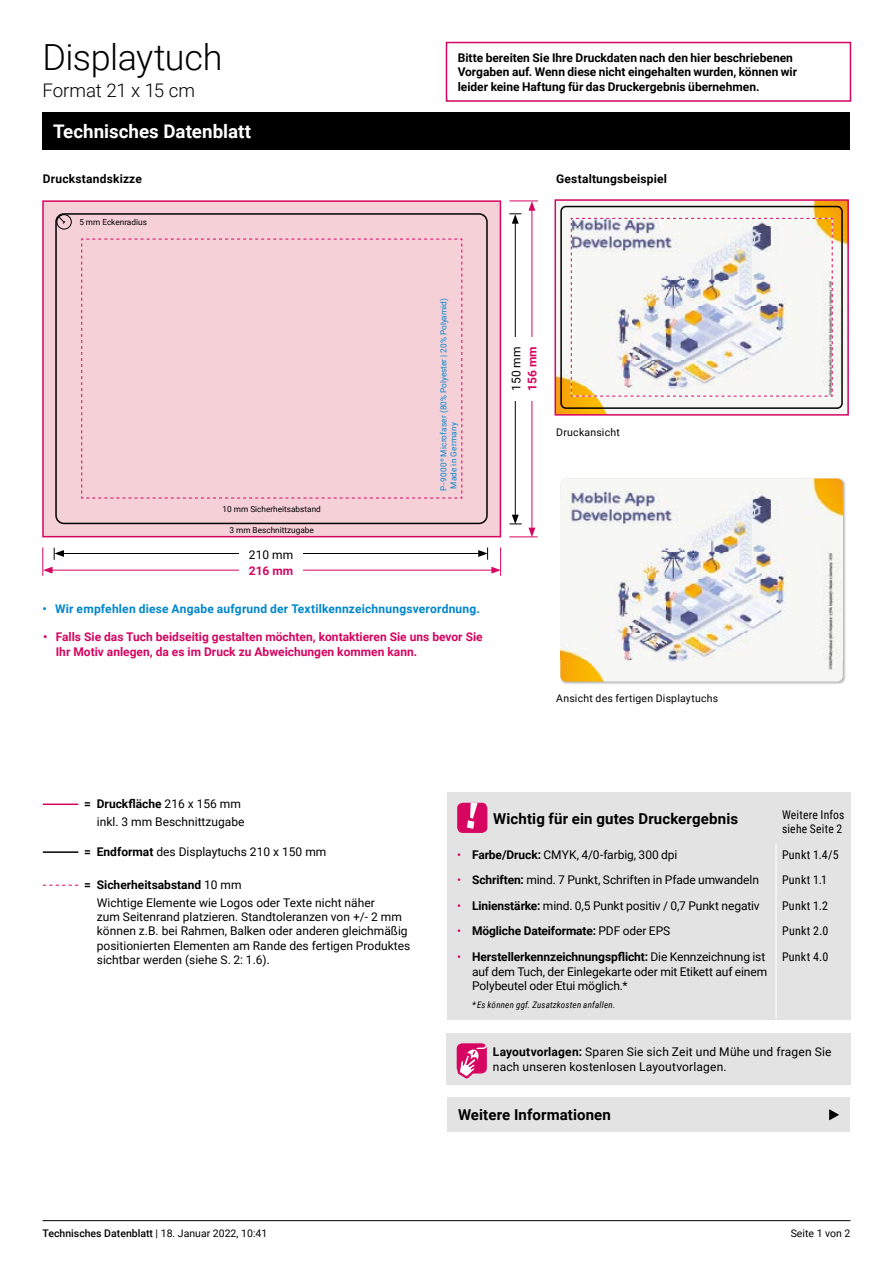
<style>
.page{position:relative;width:893px;height:1263px;background:#fff}
.page>*{position:absolute;margin:0;border:0;box-sizing:border-box;transform-origin:0 0}
.t1{font:300 36px "Roboto";letter-spacing:-.015em;color:#000}
.t2{font:700 18.75px "Roboto";color:#fff}
.t3{font:300 18.75px "Roboto";letter-spacing:-.01em;color:#000}
.t4{font:700 15px "Roboto";letter-spacing:.01em;color:#000}
.t5{font:12px/14.4px "Roboto";color:#000}
.t6{font:700 12px/14.4px "Roboto";letter-spacing:-.005em;color:#000}
.t7{font:700 12px/14.4px "Roboto";color:#d60560}
.t8{font:700 12px "Roboto";letter-spacing:.015em;color:#0086ce}
.t9{font:12px/14.4px "Roboto Condensed";letter-spacing:.02em;color:#000}
.t10{font:700 12px "Roboto";letter-spacing:.015em;color:#000}
.t11{font:700 12px "Roboto";letter-spacing:.02em;color:#000}
.t12{font:10.5px "Roboto";letter-spacing:.02em;color:#000}
.t13{font:500 10.5px "Roboto";color:#000}
.t14{font:10.5px "Roboto";color:#000}
.t15{font:italic 9px "Roboto Condensed";letter-spacing:.02em;color:#000}
.t16{font:8.25px/9.9px "Roboto";letter-spacing:.015em;color:#0086ce}
.t17{font:8.25px "Roboto";color:#000}
.s1{font-weight:700}
.s2{color:#d60560}
.s3{font-weight:400;color:#d60560}
.s4{font-weight:400}
</style>
<div class="page">
<hr style="left:43px;top:1220px;width:807px;height:1px;background:#000">
<div style="left:43px;top:113px;width:807px;height:37px;background:#000"></div>
<div style="left:446px;top:42px;width:405px;height:60px;border:2px solid #d60560"></div>
<hr style="left:43px;top:803px;width:35px;height:2px;background:#d60560">
<hr style="left:43px;top:851px;width:35px;height:2px;background:#000">
<hr style="left:532px;top:208px;width:1px;height:322px;background:#d60560">
<hr style="left:515px;top:221px;width:1px;height:296px;background:#000">
<svg style="left:509px;top:201px;width:29px;height:23px"></svg>
<svg style="left:509px;top:515px;width:29px;height:22px"></svg>
<div style="left:522px;top:337px;width:20px;height:64px;background:#fff"></div>
<div style="left:508px;top:337px;width:16px;height:64px;background:#fff"></div>
<hr style="left:50px;top:570px;width:444px;height:1px;background:#d60560">
<hr style="left:62px;top:553px;width:419px;height:1px;background:#000">
<svg style="left:478px;top:547px;width:23px;height:29px"></svg>
<svg style="left:42px;top:547px;width:22px;height:29px"></svg>
<div style="left:239px;top:560px;width:64px;height:20px;background:#fff"></div>
<div style="left:239px;top:546px;width:64px;height:16px;background:#fff"></div>
<div style="left:42px;top:200px;width:459px;height:337px;background:#f5d0d7;border:2px solid #d60560"></div>
<svg style="left:81px;top:238px;width:382px;height:261px"></svg>
<div style="left:55px;top:213px;width:433px;height:311px;border:2px solid #000;border-radius:8px"></div>
<div style="left:57px;top:214px;width:15px;height:15px;border:1px solid #000;border-radius:50%"></div>
<svg style="left:58px;top:216px;width:8px;height:8px"></svg>
<img style="left:557px;top:202px;width:289px;height:211px">
<div style="left:554px;top:199px;width:295px;height:217px;border:2px solid #d60560"></div>
<div style="left:560px;top:206px;width:283px;height:203px;border:2px solid #000;border-radius:5px"></div>
<img style="left:571px;top:218px;width:262px;height:179px">
<div style="left:560px;top:478px;width:286px;height:207px;background:#000;opacity:.3"></div>
<img style="left:560px;top:478px;width:283px;height:204px">
<svg style="left:43px;top:885px;width:35px;height:1px"></svg>
<div style="left:447px;top:792px;width:403px;height:227px;background:#e3e3e3"></div>
<hr style="left:775px;top:843px;width:2px;height:26px;background:#fff">
<hr style="left:775px;top:869px;width:2px;height:26px;background:#fff">
<hr style="left:775px;top:895px;width:2px;height:25px;background:#fff">
<hr style="left:775px;top:920px;width:2px;height:26px;background:#fff">
<hr style="left:775px;top:946px;width:2px;height:72px;background:#fff">
<div style="left:457px;top:803px;width:30px;height:30px;background:#d60560;border-radius:6px"></div>
<svg style="left:467px;top:803px;width:11px;height:26px"></svg>
<div style="left:446px;top:1033px;width:404px;height:52px;background:#e3e3e3"></div>
<div style="left:457px;top:1043px;width:30px;height:30px;background:#d60560;border-radius:6px"></div>
<svg style="left:458px;top:1043px;width:29px;height:35px"></svg>
<div style="left:447px;top:1097px;width:403px;height:34px;background:#e3e3e3"></div>
<svg style="left:829px;top:1109px;width:10px;height:11px"></svg>
<h1 class="t1" style="left:43px;top:32px;width:181px">Displaytuch</h1>
<h2 class="t3" style="left:43px;top:77px;width:154px">Format 21 x 15 cm</h2>
<h2 class="t2" style="left:53px;top:119px;width:200px">Technisches Datenblatt</h2>
<p class="t6" style="left:458px;top:50px;width:341px">Bitte bereiten Sie Ihre Druckdaten nach den hier beschriebenen<br>Vorgaben auf. Wenn diese nicht eingehalten wurden, können wir leider keine Haftung für das Druckergebnis übernehmen.</p>
<p class="t11" style="left:43px;top:171px;width:101px">Druckstandskizze</p>
<p class="t10" style="left:556px;top:171px;width:112px">Gestaltungsbeispiel</p>
<p class="t17" style="left:80px;top:216px;width:69px">5 mm Eckenradius</p>
<p class="t17" style="left:223px;top:503px;width:100px">10 mm Sicherheitsabstand</p>
<p class="t17" style="left:229px;top:524px;width:86px">3 mm Beschnittzugabe</p>
<p class="t5" style="left:249px;top:547px;width:46px">210 mm</p>
<p class="t7" style="left:249px;top:563px;width:46px">216 mm</p>
<p class="t16" style="left:438px;top:490px;width:194px;rotate:-90deg">P-9000<sup>®</sup> Microfaser (80% Polyester | 20% Polyamid)<br>Made in Germany</p>
<p class="t8" style="left:42px;top:600px;width:439px">• Wir empfehlen diese Angabe aufgrund der Textilkennzeichnungsverordnung.</p>
<p class="t7" style="left:56px;top:629px;width:428px;text-indent:-13px">• Falls Sie das Tuch beidseitig gestalten möchten, kontaktieren Sie uns bevor Sie<br>Ihr Motiv anlegen, da es im Druck zu Abweichungen kommen kann.</p>
<p class="t5" style="left:508px;top:391px;width:46px;rotate:-90deg">150 mm</p>
<p class="t7" style="left:525px;top:391px;width:46px;rotate:-90deg">156 mm</p>
<p class="t12" style="left:556px;top:425px;width:65px">Druckansicht</p>
<p class="t12" style="left:556px;top:691px;width:164px">Ansicht des fertigen Displaytuchs</p>
<p class="t5" style="left:84px;top:794px;width:162px;line-height:18px;text-align:right"><span class="s1">= Druckfläche</span> 216 x 156 mm inkl. 3 mm Beschnittzugabe</p>
<p class="t5" style="left:84px;top:844px;width:244px"><span class="s1">= Endformat</span> des Displaytuchs 210 x 150 mm</p>
<p class="t5" style="left:97px;top:875px;width:279px;line-height:18px;text-indent:-13px"><span class="s1">= Sicherheitsabstand</span> 10 mm<br>Wichtige Elemente wie Logos oder Texte nicht näher</p>
<p class="t5" style="left:97px;top:909px;width:315px">zum Seitenrand platzieren. Standtoleranzen von +/- 2 mm können z.B. bei Rahmen, Balken oder anderen gleichmäßig positionierten Elementen am Rande des fertigen Produktes sichtbar werden (siehe S. 2: 1.6).</p>
<p class="t4" style="left:493px;top:808px;width:246px">Wichtig für ein gutes Druckergebnis</p>
<p class="t9" style="left:782px;top:807px;width:64px">Weitere Infos siehe Seite 2</p>
<p class="t5" style="left:457px;top:847px;width:222px"><span class="s2">•</span> <span class="s1">Farbe/Druck:</span> CMYK, 4/0-farbig, 300 dpi</p>
<p class="t9" style="left:782px;top:847px;width:58px">Punkt 1.4/5</p>
<p class="t5" style="left:457px;top:872px;width:303px"><span class="s2">•</span> <span class="s1">Schriften:</span> mind. 7 Punkt, Schriften in Pfade umwandeln</p>
<p class="t9" style="left:782px;top:872px;width:47px">Punkt 1.1</p>
<p class="t5" style="left:457px;top:898px;width:304px"><span class="s2">•</span> <span class="s1">Linienstärke:</span> mind. 0,5 Punkt positiv / 0,7 Punkt negativ</p>
<p class="t9" style="left:782px;top:898px;width:47px">Punkt 1.2</p>
<p class="t6" style="left:457px;top:923px;width:215px"><span class="s3">•</span> Mögliche Dateiformate: <span class="s4">PDF oder EPS</span></p>
<p class="t9" style="left:782px;top:923px;width:48px">Punkt 2.0</p>
<p class="t5" style="left:472px;top:949px;width:297px;text-indent:-15px"><span class="s2">•</span> <span class="s1">Herstellerkennzeichnungspflicht:</span> Die Kennzeichnung ist auf dem Tuch, der Einlegekarte oder mit Etikett auf einem<br>Polybeutel oder Etui möglich.*</p>
<p class="t15" style="left:472px;top:998px;width:145px">* Es können ggf. Zusatzkosten anfallen.</p>
<p class="t9" style="left:782px;top:949px;width:48px">Punkt 4.0</p>
<p class="t5" style="left:493px;top:1044px;width:340px"><span class="s1">Layoutvorlagen:</span> Sparen Sie sich Zeit und Mühe und fragen Sie nach unseren kostenlosen Layoutvorlagen.</p>
<p class="t4" style="left:458px;top:1104px;width:154px">Weitere Informationen</p>
<p class="t13" style="left:43px;top:1226px;width:226px">Technisches Datenblatt <span class="s4">| 18. Januar 2022, 10:41</span></p>
<p class="t14" style="left:791px;top:1226px;width:61px">Seite 1 von 2</p>
</div>
